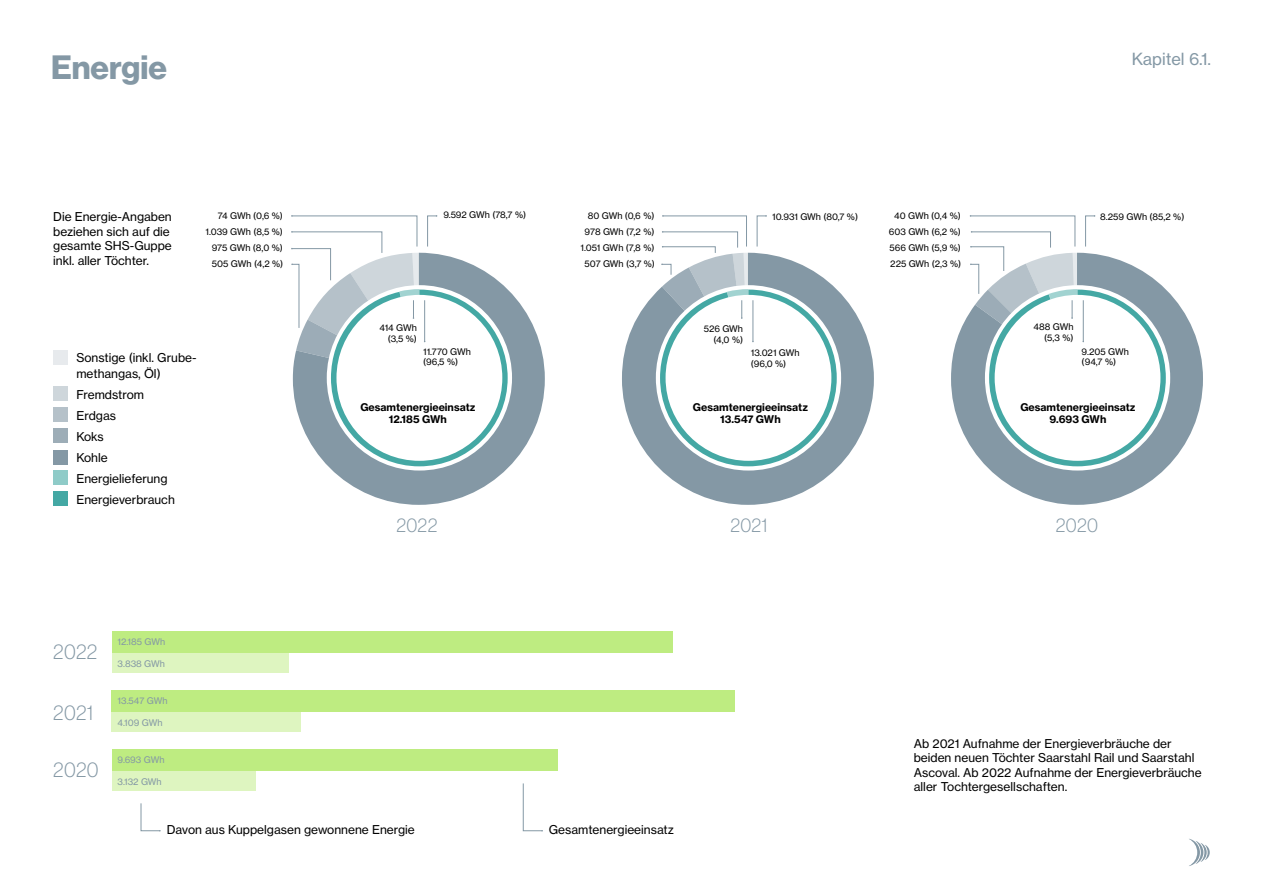
<style>
.page{position:relative;width:1263px;height:893px;background:#fff}
.page>*{position:absolute;margin:0;border:0;box-sizing:border-box;transform-origin:0 0}
.t1{font:33px "N Haas Grotesk DS Pro 75 Bd";color:#8498a5}
.t2{font:21px "N Haas Grotesk DS Pro 35 X Lt";letter-spacing:.02em;color:#8498a5}
.t3{font:19.5px "N Haas Grotesk DS Pro 35 X Lt";letter-spacing:.02em;color:#8498a5}
.t4{font:16.5px "N Haas Grotesk TX Pro 55 Rg";color:#8498a5}
.t5{font:12px/14.4px "N Haas Grotesk TX Pro 55 Rg";color:#000}
.t6{font:10.5px/12.6px "N Haas Grotesk TX Pro 75 Bd";color:#000;text-align:center}
.t7{font:9px/10.8px "N Haas Grotesk TX Pro 55 Rg";letter-spacing:-.01em;color:#000}
.t8{font:9px "N Haas Grotesk TX Pro 55 Rg";letter-spacing:-.01em;color:#8498a5}
</style>
<div class="page">
<svg style="left:1189px;top:838px;width:21px;height:28px"></svg>
<svg style="left:328px;top:290px;width:217px;height:215px;fill:#8498a5"></svg>
<svg style="left:622px;top:288px;width:252px;height:217px;fill:#8498a5"></svg>
<svg style="left:951px;top:290px;width:252px;height:215px;fill:#8498a5"></svg>
<div style="left:112px;top:630px;width:560px;height:22px;background:#beec81"></div>
<div style="left:112px;top:651px;width:176px;height:21px;background:#def5c0"></div>
<div style="left:112px;top:690px;width:623px;height:21px;background:#beec81"></div>
<div style="left:112px;top:710px;width:189px;height:22px;background:#def5c0"></div>
<div style="left:112px;top:749px;width:446px;height:21px;background:#beec81"></div>
<div style="left:112px;top:769px;width:144px;height:21px;background:#def5c0"></div>
<svg style="left:141px;top:803px;width:20px;height:28px"></svg>
<svg style="left:523px;top:783px;width:20px;height:48px"></svg>
<svg style="left:660px;top:215px;width:177px;height:251px"></svg>
<svg style="left:291px;top:215px;width:217px;height:251px"></svg>
<svg style="left:970px;top:215px;width:196px;height:251px"></svg>
<div style="left:53px;top:449px;width:15px;height:15px;background:#8498a5"></div>
<div style="left:53px;top:428px;width:15px;height:15px;background:#9dadb7"></div>
<div style="left:53px;top:407px;width:15px;height:15px;background:#b5c1c9"></div>
<div style="left:53px;top:386px;width:15px;height:15px;background:#ced6db"></div>
<div style="left:53px;top:350px;width:15px;height:15px;background:#e7eaed"></div>
<div style="left:53px;top:491px;width:15px;height:15px;background:#44a8a4"></div>
<div style="left:53px;top:470px;width:15px;height:15px;background:#8fcbc8"></div>
<h1 class="t1" style="left:51px;top:48px;width:117px">Energie</h1>
<h3 class="t4" style="left:1132px;top:49px;width:81px">Kapitel 6.1.</h3>
<p class="t5" style="left:53px;top:210px;width:120px">Die Energie-Angaben beziehen sich auf die gesamte SHS-Guppe inkl. aller Töchter.</p>
<p class="t7" style="left:443px;top:209px;width:84px">9.592 GWh (78,7 %)</p>
<p class="t7" style="left:772px;top:211px;width:87px">10.931 GWh (80,7 %)</p>
<p class="t7" style="left:1100px;top:211px;width:86px">8.259 GWh (85,2 %)</p>
<p class="t7" style="left:218px;top:210px;width:66px">74 GWh (0,6 %)</p>
<p class="t7" style="left:588px;top:210px;width:68px">80 GWh (0,6 %)</p>
<p class="t7" style="left:894px;top:210px;width:68px">40 GWh (0,4 %)</p>
<p class="t7" style="left:206px;top:226px;width:79px">1.039 GWh (8,5 %)</p>
<p class="t7" style="left:585px;top:226px;width:71px">978 GWh (7,2 %)</p>
<p class="t7" style="left:889px;top:226px;width:74px">603 GWh (6,2 %)</p>
<p class="t7" style="left:212px;top:242px;width:73px">975 GWh (8,0 %)</p>
<p class="t7" style="left:581px;top:242px;width:75px">1.051 GWh (7,8 %)</p>
<p class="t7" style="left:889px;top:242px;width:73px">566 GWh (5,9 %)</p>
<p class="t7" style="left:212px;top:259px;width:73px">505 GWh (4,2 %)</p>
<p class="t7" style="left:585px;top:259px;width:72px">507 GWh (3,7 %)</p>
<p class="t7" style="left:890px;top:259px;width:72px">225 GWh (2,3 %)</p>
<p class="t5" style="left:76px;top:349px;width:122px;line-height:16.5px">Sonstige (inkl. Grube&shy;methangas, Öl)</p>
<p class="t5" style="left:76px;top:384px;width:100px;line-height:21px">Fremdstrom<br>Erdgas<br>Koks<br>Kohle<br>Energielieferung<br>Energieverbrauch</p>
<p class="t7" style="left:379px;top:322px;width:39px;text-align:right">414 GWh (3,5 %)</p>
<p class="t7" style="left:704px;top:323px;width:41px;text-align:right">526 GWh (4,0 %)</p>
<p class="t7" style="left:1034px;top:321px;width:41px;text-align:right">488 GWh (5,3 %)</p>
<p class="t7" style="left:1082px;top:346px;width:49px">9.205 GWh (94,7 %)</p>
<p class="t7" style="left:423px;top:346px;width:49px">11.770 GWh (96,5 %)</p>
<p class="t7" style="left:751px;top:347px;width:50px">13.021 GWh (96,0 %)</p>
<p class="t6" style="left:360px;top:400px;width:117px">Gesamtenergieeinsatz<br>12.185 GWh</p>
<p class="t6" style="left:693px;top:400px;width:117px">Gesamtenergieeinsatz<br>13.547 GWh</p>
<p class="t6" style="left:1020px;top:400px;width:117px">Gesamtenergieeinsatz<br>9.693 GWh</p>
<h3 class="t3" style="left:396px;top:514px;width:42px">2022</h3>
<h3 class="t3" style="left:730px;top:514px;width:39px">2021</h3>
<h3 class="t3" style="left:1056px;top:514px;width:44px">2020</h3>
<h2 class="t2" style="left:53px;top:640px;width:46px">2022</h2>
<h2 class="t2" style="left:53px;top:700px;width:42px">2021</h2>
<h2 class="t2" style="left:53px;top:757px;width:47px">2020</h2>
<p class="t8" style="left:118px;top:636px;width:49px">12.185 GWh</p>
<p class="t8" style="left:118px;top:657px;width:49px">3.838 GWh</p>
<p class="t8" style="left:118px;top:695px;width:51px">13.547 GWh</p>
<p class="t8" style="left:118px;top:717px;width:46px">4.109 GWh</p>
<p class="t8" style="left:118px;top:754px;width:48px">9.693 GWh</p>
<p class="t8" style="left:118px;top:776px;width:46px">3.132 GWh</p>
<p class="t5" style="left:914px;top:736px;width:289px">Ab 2021 Aufnahme der Energieverbräuche der beiden neuen Töchter Saarstahl Rail und Saarstahl Ascoval. Ab 2022 Aufnahme der Energieverbräuche aller Tochtergesellschaften.</p>
<p class="t5" style="left:167px;top:822px;width:249px">Davon aus Kuppelgasen gewonnene Energie</p>
<p class="t5" style="left:549px;top:822px;width:127px">Gesamtenergieeinsatz</p>
</div>
